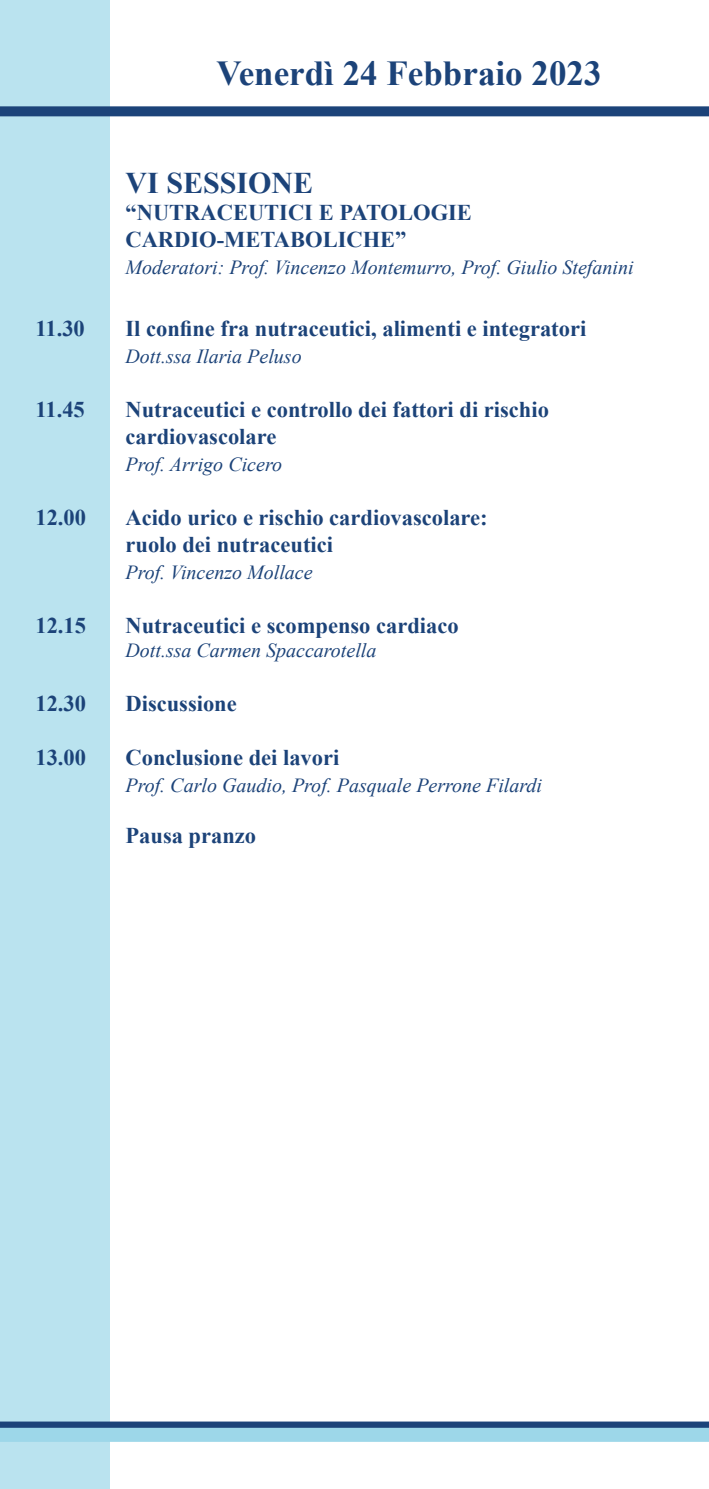
<style>
.page{position:relative;width:709px;height:1489px;background:#fff}
.page>*{position:absolute;margin:0;border:0;box-sizing:border-box;transform-origin:0 0}
.t1{font:700 35px "Times New Roman";color:#1c4379}
.t2{font:700 30px "Times New Roman";color:#1c4379}
.t3{font:700 22.5px/27px "Times New Roman";color:#1c4379}
.t4{font:italic 20px "Times New Roman";color:#1c4379}
</style>
<div class="page">
<div style="left:0;top:0;width:109px;height:1488px;background:#bae3ef"></div>
<div style="left:0;top:106px;width:709px;height:10px;background:#1c4379"></div>
<div style="left:0;top:1426px;width:709px;height:15px;background:#9dd7e9"></div>
<div style="left:0;top:1421px;width:709px;height:6px;background:#1c4379"></div>
<p class="t1" style="left:217px;top:49px;width:386px">Venerdì 24 Febbraio 2023</p>
<p class="t2" style="left:125px;top:162px;width:189px">VI SESSIONE</p>
<p class="t3" style="left:125px;top:198px;width:348px">“NUTRACEUTICI E PATOLOGIE<br>CARDIO-METABOLICHE”</p>
<p class="t4" style="left:125px;top:253px;width:509px">Moderatori: Prof. Vincenzo Montemurro, Prof. Giulio Stefanini</p>
<p class="t3" style="left:35px;top:314px;width:51px">11.30</p>
<p class="t3" style="left:125px;top:314px;width:462px">Il confine fra nutraceutici, alimenti e integratori</p>
<p class="t4" style="left:125px;top:342px;width:178px">Dott.ssa Ilaria Peluso</p>
<p class="t3" style="left:35px;top:395px;width:51px">11.45</p>
<p class="t3" style="left:125px;top:395px;width:425px">Nutraceutici e controllo dei fattori di rischio</p>
<p class="t3" style="left:125px;top:422px;width:152px">cardiovascolare</p>
<p class="t4" style="left:125px;top:450px;width:158px">Prof. Arrigo Cicero</p>
<p class="t3" style="left:35px;top:503px;width:52px">12.00</p>
<p class="t3" style="left:125px;top:503px;width:364px">Acido urico e rischio cardiovascolare:</p>
<p class="t3" style="left:125px;top:530px;width:209px">ruolo dei nutraceutici</p>
<p class="t4" style="left:125px;top:558px;width:189px">Prof. Vincenzo Mollace</p>
<p class="t3" style="left:35px;top:611px;width:52px">12.15</p>
<p class="t3" style="left:125px;top:611px;width:335px">Nutraceutici e scompenso cardiaco</p>
<p class="t4" style="left:125px;top:636px;width:252px">Dott.ssa Carmen Spaccarotella</p>
<p class="t3" style="left:35px;top:689px;width:52px">12.30</p>
<p class="t3" style="left:125px;top:689px;width:113px">Discussione</p>
<p class="t3" style="left:35px;top:743px;width:52px">13.00</p>
<p class="t3" style="left:125px;top:743px;width:215px">Conclusione dei lavori</p>
<p class="t4" style="left:125px;top:771px;width:418px">Prof. Carlo Gaudio, Prof. Pasquale Perrone Filardi</p>
<p class="t3" style="left:125px;top:821px;width:132px">Pausa pranzo</p>
</div>
